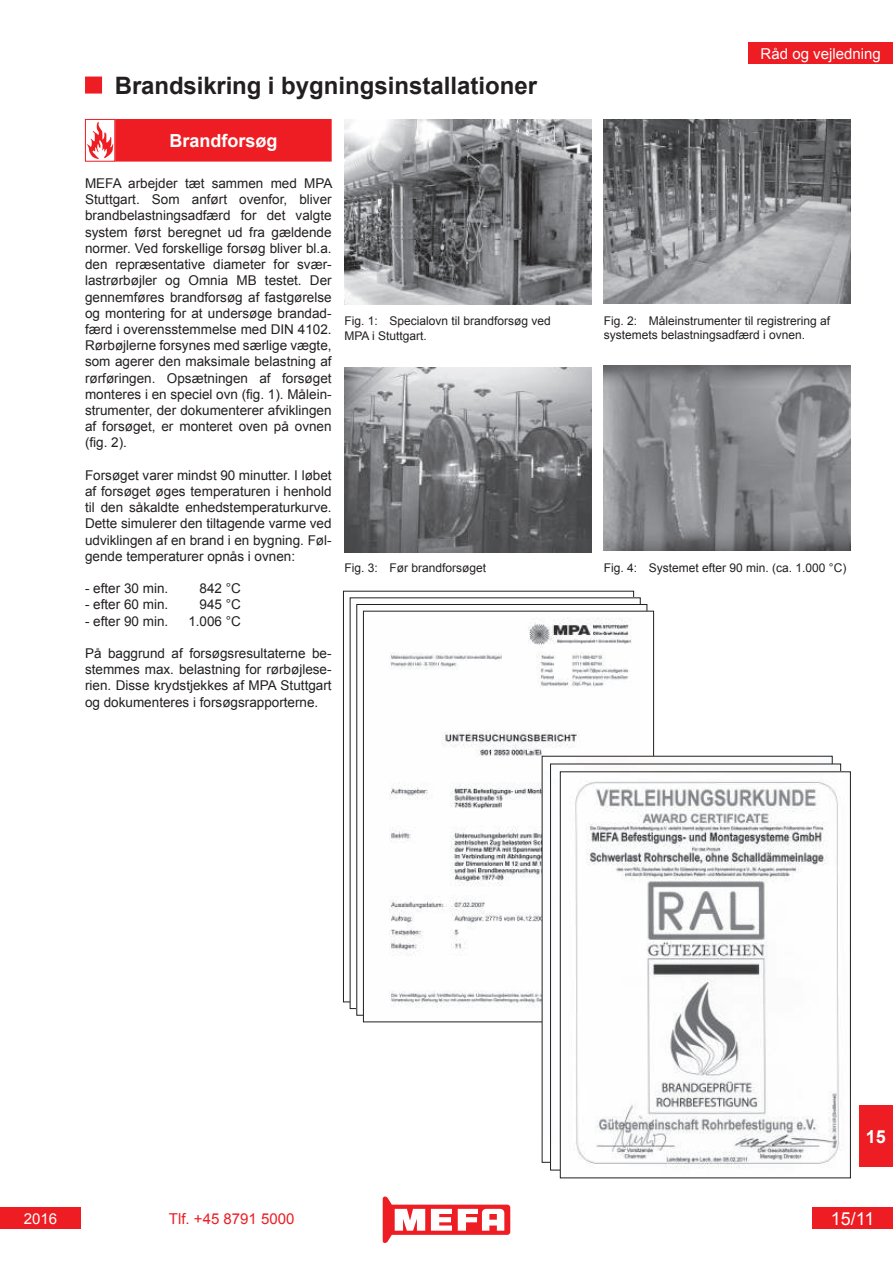
<style>
.page{position:relative;width:893px;height:1263px;background:#fff}
.page>*{position:absolute;margin:0;border:0;box-sizing:border-box;transform-origin:0 0}
.t1{font:700 24px "Arial";color:#231f20}
.t2{font:700 18px "Arial";color:#fff}
.t3{font:18px "Arial";color:#fff}
.t4{font:15px "Arial";color:#fff}
.t5{font:15px "Arial";color:#ee1d23}
.t6{font:13.5px/16.2px "Arial";color:#231f20;text-align:justify}
.t7{font:12px/14.4px "Arial";color:#231f20}
</style>
<div class="page">
<div style="left:859px;top:1106px;width:34px;height:61px;background:#ee1d23"></div>
<div style="left:748px;top:43px;width:145px;height:21px;background:#ee1d23"></div>
<svg style="left:383px;top:1196px;width:127px;height:47px"></svg>
<div style="left:812px;top:1208px;width:81px;height:21px;background:#ee1d23"></div>
<div style="left:0;top:1208px;width:81px;height:21px;background:#ee1d23"></div>
<div style="left:86px;top:77px;width:15px;height:16px;background:#ee1d23"></div>
<div style="left:85px;top:77px;width:17px;height:17px;border:2px solid #ee1d23"></div>
<img style="left:344px;top:119px;width:247px;height:185px">
<img style="left:604px;top:119px;width:246px;height:185px">
<img style="left:604px;top:366px;width:246px;height:185px">
<svg style="left:87px;top:122px;width:26px;height:37px"></svg>
<div style="left:85px;top:119px;width:30px;height:43px;border:1px solid #ee1d23"></div>
<div style="left:116px;top:120px;width:215px;height:41px;background:#ee1d23"></div>
<div style="left:115px;top:119px;width:217px;height:43px;border:2px solid #ee1d23"></div>
<img style="left:344px;top:367px;width:247px;height:185px">
<img style="left:365px;top:613px;width:287px;height:407px">
<img style="left:544px;top:758px;width:286px;height:262px">
<img style="left:552px;top:766px;width:287px;height:402px">
<img style="left:562px;top:774px;width:279px;height:394px">
<h1 class="t1" style="left:115px;top:76px;width:424px">Brandsikring i bygningsinstallationer</h1>
<p class="t4" style="left:761px;top:47px;width:122px">Råd og vejledning</p>
<h2 class="t2" style="left:169px;top:133px;width:109px">Brandforsøg</h2>
<p class="t6" style="left:85px;top:176px;width:249px">MEFA arbejder tæt sammen med MPA Stuttgart. Som anført ovenfor, bliver brandbelastningsadfærd for det valgte system først beregnet ud fra gældende normer. Ved forskellige forsøg bliver bl.a. den repræsentative diameter for svær&shy;lastrørbøjler og Omnia MB testet. Der gennemføres brandforsøg af fastgørelse og montering for at undersøge brandad&shy;færd i overensstemmelse med DIN 4102.<br>Rørbøjlerne forsynes med særlige vægte, som agerer den maksimale belastning af rørføringen. Opsætningen af forsøget monteres i en speciel ovn (fig. 1). Målein&shy;strumenter, der dokumenterer afviklingen af forsøget, er monteret oven på ovnen (fig. 2).</p>
<p class="t6" style="left:85px;top:468px;width:248px">Forsøget varer mindst 90 minutter. I løbet af forsøget øges temperaturen i henhold til den såkaldte enhedstemperaturkurve.<br>Dette simulerer den tiltagende varme ved udviklingen af en brand i en bygning. Føl&shy;gende temperaturer opnås i ovnen:</p>
<p class="t6" style="left:85px;top:580px;width:85px">- efter 30 min.</p>
<p class="t6" style="left:200px;top:580px;width:43px">842 °C</p>
<p class="t6" style="left:85px;top:596px;width:85px">- efter 60 min.</p>
<p class="t6" style="left:200px;top:596px;width:43px">945 °C</p>
<p class="t6" style="left:85px;top:613px;width:85px">- efter 90 min.</p>
<p class="t6" style="left:188px;top:613px;width:54px">1.006 °C</p>
<p class="t6" style="left:85px;top:646px;width:248px">På baggrund af forsøgsresultaterne be&shy;stemmes max. belastning for rørbøjlese&shy;rien. Disse krydstjekkes af MPA Stuttgart og dokumenteres i forsøgsrapporterne.</p>
<p class="t7" style="left:344px;top:315px;width:208px">Fig. 1: Specialovn til brandforsøg ved<br>MPA i Stuttgart.</p>
<p class="t7" style="left:604px;top:315px;width:228px">Fig. 2: Måleinstrumenter til registrering af systemets belastningsadfærd i ovnen.</p>
<p class="t7" style="left:344px;top:561px;width:143px">Fig. 3: Før brandforsøget</p>
<p class="t7" style="left:604px;top:560px;width:244px">Fig. 4: Systemet efter 90 min. (ca. 1.000 °C)</p>
<h2 class="t2" style="left:866px;top:1130px;width:22px">15</h2>
<p class="t4" style="left:24px;top:1213px;width:35px">2016</p>
<p class="t5" style="left:169px;top:1213px;width:127px">Tlf. +45 8791 5000</p>
<h2 class="t3" style="left:831px;top:1211px;width:45px">15/11</h2>
</div>
